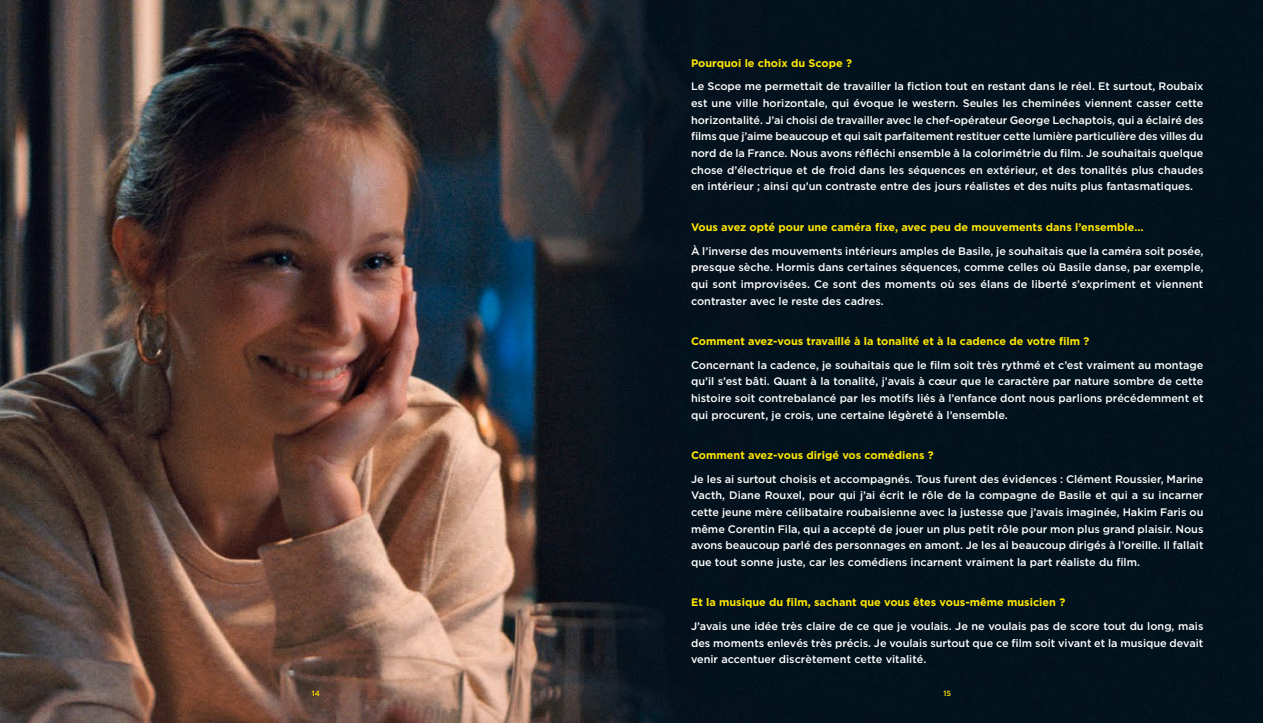
<style>
.page{position:relative;width:1263px;height:723px;background:#fff}
.page>*{position:absolute;margin:0;border:0;box-sizing:border-box;transform-origin:0 0}
.t1{font:500 10.95px/16.6px "Gotham";color:#fff;text-align:justify}
.t2{font:700 10.95px "Gotham";color:#ffe600}
.t3{font:500 7.5px "Gotham";color:#ffe600}
</style>
<div class="page">
<img style="left:0;top:0;width:1263px;height:723px">
<p class="t2" style="left:691px;top:55px;width:163px">Pourquoi le choix du Scope ?</p>
<p class="t1" style="left:691px;top:78px;width:514px">Le Scope me permettait de travailler la fiction tout en restant dans le réel. Et surtout, Roubaix est une ville horizontale, qui évoque le western. Seules les cheminées viennent casser cette horizontalité. J’ai choisi de travailler avec le chef-opérateur George Lechaptois, qui a éclairé des films que j’aime beaucoup et qui sait parfaitement restituer cette lumière particulière des villes du nord de la France. Nous avons réfléchi ensemble à la colorimétrie du film. Je souhaitais quelque chose d’électrique et de froid dans les séquences en extérieur, et des tonalités plus chaudes en intérieur ; ainsi qu’un contraste entre des jours réalistes et des nuits plus fantasmatiques.</p>
<p class="t2" style="left:691px;top:219px;width:454px">Vous avez opté pour une caméra fixe, avec peu de mouvements dans l’ensemble…</p>
<p class="t1" style="left:691px;top:242px;width:514px">À l’inverse des mouvements intérieurs amples de Basile, je souhaitais que la caméra soit posée, presque sèche. Hormis dans certaines séquences, comme celles où Basile danse, par exemple, qui sont improvisées. Ce sont des moments où ses élans de liberté s’expriment et viennent contraster avec le reste des cadres.</p>
<p class="t2" style="left:691px;top:333px;width:400px">Comment avez-vous travaillé à la tonalité et à la cadence de votre film ?</p>
<p class="t1" style="left:691px;top:356px;width:514px">Concernant la cadence, je souhaitais que le film soit très rythmé et c’est vraiment au montage qu’il s’est bâti. Quant à la tonalité, j’avais à cœur que le caractère par nature sombre de cette histoire soit contrebalancé par les motifs liés à l’enfance dont nous parlions précédemment et qui procurent, je crois, une certaine légèreté à l’ensemble.</p>
<p class="t2" style="left:691px;top:447px;width:244px">Comment avez-vous dirigé vos comédiens ?</p>
<p class="t1" style="left:691px;top:470px;width:514px">Je les ai surtout choisis et accompagnés. Tous furent des évidences : Clément Roussier, Marine Vacth, Diane Rouxel, pour qui j’ai écrit le rôle de la compagne de Basile et qui a su incarner cette jeune mère célibataire roubaisienne avec la justesse que j’avais imaginée, Hakim Faris ou même Corentin Fila, qui a accepté de jouer un plus petit rôle pour mon plus grand plaisir. Nous avons beaucoup parlé des personnages en amont. Je les ai beaucoup dirigés à l’oreille. Il fallait que tout sonne juste, car les comédiens incarnent vraiment la part réaliste du film.</p>
<p class="t2" style="left:691px;top:595px;width:376px">Et la musique du film, sachant que vous êtes vous-même musicien ?</p>
<p class="t1" style="left:691px;top:617px;width:514px">J’avais une idée très claire de ce que je voulais. Je ne voulais pas de score tout du long, mais des moments enlevés très précis. Je voulais surtout que ce film soit vivant et la musique devait venir accentuer discrètement cette vitalité.</p>
<p class="t3" style="left:312px;top:689px;width:10px">14</p>
<p class="t3" style="left:943px;top:689px;width:9px">15</p>
</div>
